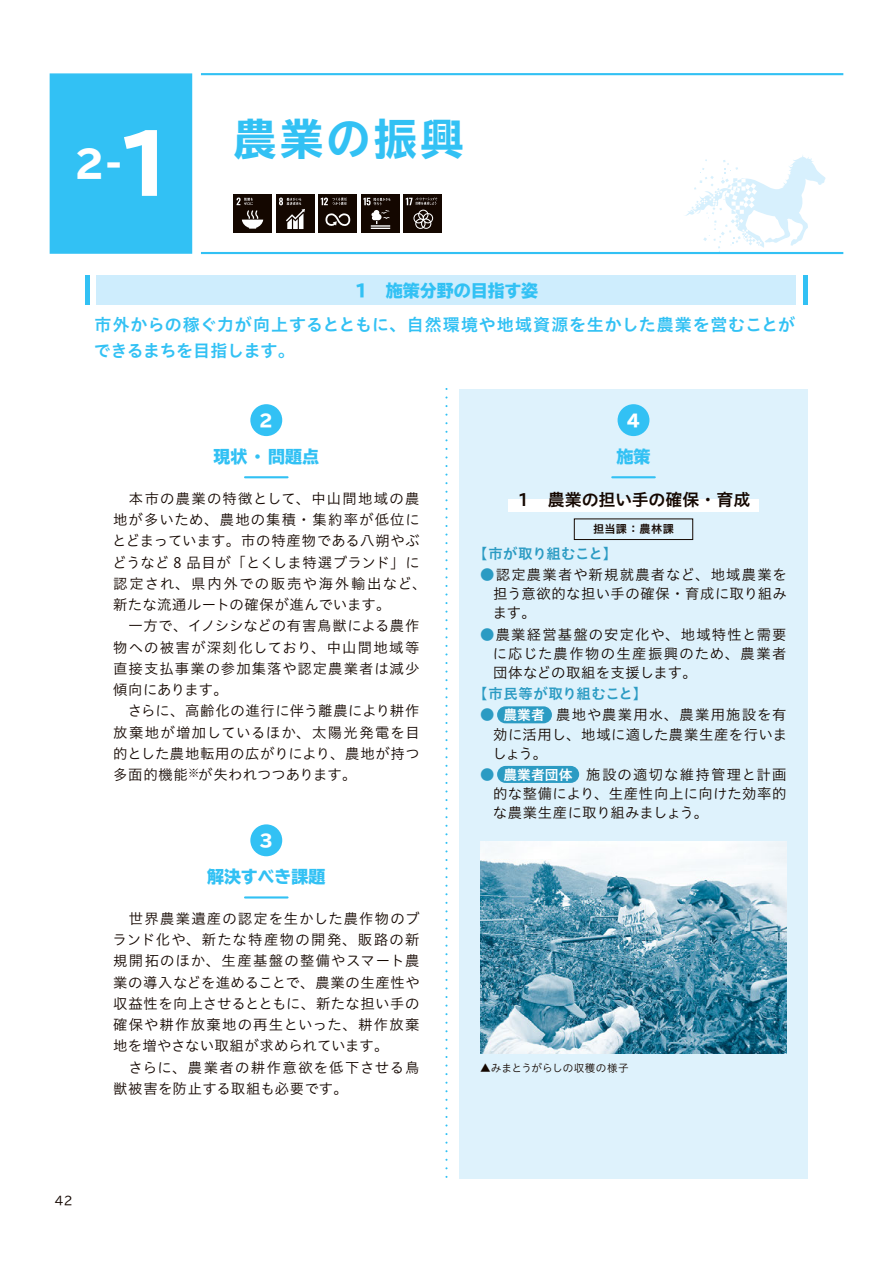
<style>
.page{position:relative;width:893px;height:1263px;background:#fff}
.page>*{position:absolute;margin:0;border:0;box-sizing:border-box;transform-origin:0 0}
.t1{font:700 expanded 42.45px "TBUD Go Std";letter-spacing:.1em;color:#32c1f4}
.t2{font:800 37.2px "TBUD Go Std";color:#fff}
.t3{font:16.95px/25.5px "Hiragino UD Sans Std N W6";letter-spacing:.02em;color:#32c1f4}
.t4{font:800 16.95px "TBUD Go Std";color:#32c1f4}
.t5{font:16.95px "Hiragino UD Sans Std N W6";letter-spacing:-.015em;color:#140700}
.t6{font:800 16.95px "TBUD Go Std";color:#fff}
.t7{font:14.4px/21.3px "Hiragino UD Sans Std N W3";letter-spacing:.05em;color:#140700;text-align:justify}
.t8{font:14.4px "Hiragino UD Sans Std N W6";letter-spacing:.03em;color:#2b9bc3}
.t9{font:14.4px "Hiragino UD Sans Std N W6";letter-spacing:-.015em;color:#2b9bc3}
.t10{font:13.8px "Hiragino UD Sans Std N W6";color:#fff}
.t11{font:11.7px "TBUD Go Std";color:#140700}
.t12{font:11.1px "Hiragino UD Sans Std N W6";letter-spacing:.04em;color:#140700}
.t13{font:10.65px "Hiragino UD Sans Std N W3";color:#140700}
.s1{font-size:79.65px}
.s2{color:#2b9bc3}
</style>
<div class="page">
<svg style="left:685px;top:155px;width:141px;height:97px"></svg>
<svg style="left:445px;top:397px;width:3px;height:781px"></svg>
<div style="left:50px;top:73px;width:142px;height:181px;background:#32c1f4;border:2px solid #32c1f4"></div>
<hr style="left:201px;top:73px;width:642px;height:2px;background:#32c1f4">
<hr style="left:201px;top:252px;width:642px;height:2px;background:#32c1f4">
<div style="left:96px;top:275px;width:700px;height:30px;background:#ceedfd"></div>
<div style="left:85px;top:275px;width:5px;height:30px;background:#32c1f4"></div>
<div style="left:803px;top:275px;width:5px;height:30px;background:#32c1f4"></div>
<div style="left:250px;top:404px;width:32px;height:32px;background:#32c1f4;border-radius:50%"></div>
<hr style="left:245px;top:476px;width:43px;height:2px;background:#32c1f4">
<div style="left:250px;top:824px;width:32px;height:32px;background:#32c1f4;border-radius:50%"></div>
<hr style="left:245px;top:896px;width:43px;height:2px;background:#32c1f4">
<div style="left:459px;top:389px;width:349px;height:790px;background:#def2fc"></div>
<div style="left:618px;top:404px;width:31px;height:32px;background:#32c1f4;border-radius:50%"></div>
<hr style="left:612px;top:476px;width:43px;height:2px;background:#32c1f4">
<div style="left:508px;top:500px;width:251px;height:12px;background:#fff"></div>
<div style="left:574px;top:519px;width:119px;height:21px;border:1px solid #140700"></div>
<img style="left:480px;top:841px;width:307px;height:213px">
<div style="left:234px;top:195px;width:38px;height:38px;background:#140700"></div>
<svg style="left:237px;top:198px;width:26px;height:31px"></svg>
<div style="left:319px;top:195px;width:38px;height:38px;background:#140700"></div>
<svg style="left:325px;top:213px;width:25px;height:13px"></svg>
<svg style="left:321px;top:197px;width:26px;height:8px"></svg>
<div style="left:276px;top:195px;width:38px;height:38px;background:#140700"></div>
<svg style="left:279px;top:198px;width:26px;height:31px"></svg>
<div style="left:361px;top:195px;width:39px;height:38px;background:#140700"></div>
<svg style="left:363px;top:198px;width:27px;height:31px"></svg>
<div style="left:404px;top:195px;width:38px;height:38px;background:#140700"></div>
<svg style="left:406px;top:197px;width:31px;height:32px"></svg>
<div style="left:497px;top:766px;width:82px;height:17px;background:#2b9bc3;border-radius:9px"></div>
<div style="left:497px;top:706px;width:55px;height:17px;background:#2b9bc3;border-radius:9px"></div>
<h2 class="t2" style="left:74px;top:143px;width:108px">2-<span class="s1">1</span></h2>
<h1 class="t1" style="left:234px;top:115px;width:231px">農業の振興</h1>
<p class="t4" style="left:355px;top:281px;width:185px">1　施策分野の目指す姿</p>
<p class="t3" style="left:94px;top:311px;width:703px">市外からの稼ぐ力が向上するとともに、自然環境や地域資源を生かした農業を営むことができるまちを目指します。</p>
<p class="t11" style="left:55px;top:1191px;width:19px">42</p>
<p class="t6" style="left:259px;top:411px;width:15px">2</p>
<p class="t4" style="left:214px;top:447px;width:107px">現状・問題点</p>
<p class="t7" style="left:112px;top:487px;width:316px;text-align:left">　本市の農業の特徴として、中山間地域の農地が多いため、農地の集積・集約率が低位にとどまっています。市の特産物である八朔やぶどうなど 8 品目が「とくしま特選ブランド」に認定され、県内外での販売や海外輸出など、新たな流通ルートの確保が進んでいます。<br>　一方で、イノシシなどの有害鳥獣による農作物への被害が深刻化しており、中山間地域等直接支払事業の参加集落や認定農業者は減少傾向にあります。<br>　さらに、高齢化の進行に伴う離農により耕作放棄地が増加しているほか、太陽光発電を目的とした農地転用の広がりにより、農地が持つ多面的機能<sup>※</sup>が失われつつあります。</p>
<p class="t6" style="left:259px;top:831px;width:15px">3</p>
<p class="t4" style="left:207px;top:867px;width:120px">解決すべき課題</p>
<p class="t7" style="left:112px;top:907px;width:309px;text-align:left">　世界農業遺産の認定を生かした農作物のブランド化や、新たな特産物の開発、販路の新規開拓のほか、生産基盤の整備やスマート農業の導入などを進めることで、農業の生産性や収益性を向上させるとともに、新たな担い手の確保や耕作放棄地の再生といった、耕作放棄地を増やさない取組が求められています。<br>　さらに、農業者の耕作意欲を低下させる鳥獣被害を防止する取組も必要です。</p>
<p class="t6" style="left:626px;top:411px;width:15px">4</p>
<p class="t4" style="left:616px;top:447px;width:36px">施策</p>
<p class="t5" style="left:515px;top:487px;width:237px">１　農業の担い手の確保・育成</p>
<p class="t9" style="left:473px;top:542px;width:145px">【市が取り組むこと】</p>
<p class="t7" style="left:493px;top:564px;width:296px;line-height:19.2px;text-indent:-12px"><span class="s2">●</span>認定農業者や新規就農者など、地域農業を担う意欲的な担い手の確保・育成に取り組みます。</p>
<p class="t7" style="left:493px;top:624px;width:295px;line-height:19.2px;text-indent:-13px"><span class="s2">●</span>農業経営基盤の安定化や、地域特性と需要に応じた農作物の生産振興のため、農業者団体などの取組を支援します。</p>
<p class="t8" style="left:473px;top:683px;width:175px">【市民等が取り組むこと】</p>
<p class="t7" style="left:492px;top:704px;width:296px;line-height:19.2px;text-indent:-12px"><span class="s2">●</span>　　　　農地や農業用水、農業用施設を有効に活用し、地域に適した農業生産を行いましょう。</p>
<p class="t7" style="left:493px;top:764px;width:295px;line-height:19.2px;text-indent:-13px"><span class="s2">●</span>　　　　　　施設の適切な維持管理と計画的な整備により、生産性向上に向けた効率的な農業生産に取り組みましょう。</p>
<p class="t12" style="left:593px;top:521px;width:83px">担当課：農林課</p>
<p class="t10" style="left:503px;top:704px;width:43px">農業者</p>
<p class="t10" style="left:503px;top:764px;width:71px">農業者団体</p>
<p class="t13" style="left:480px;top:1060px;width:150px">▲みまとうがらしの収穫の様子</p>
</div>
